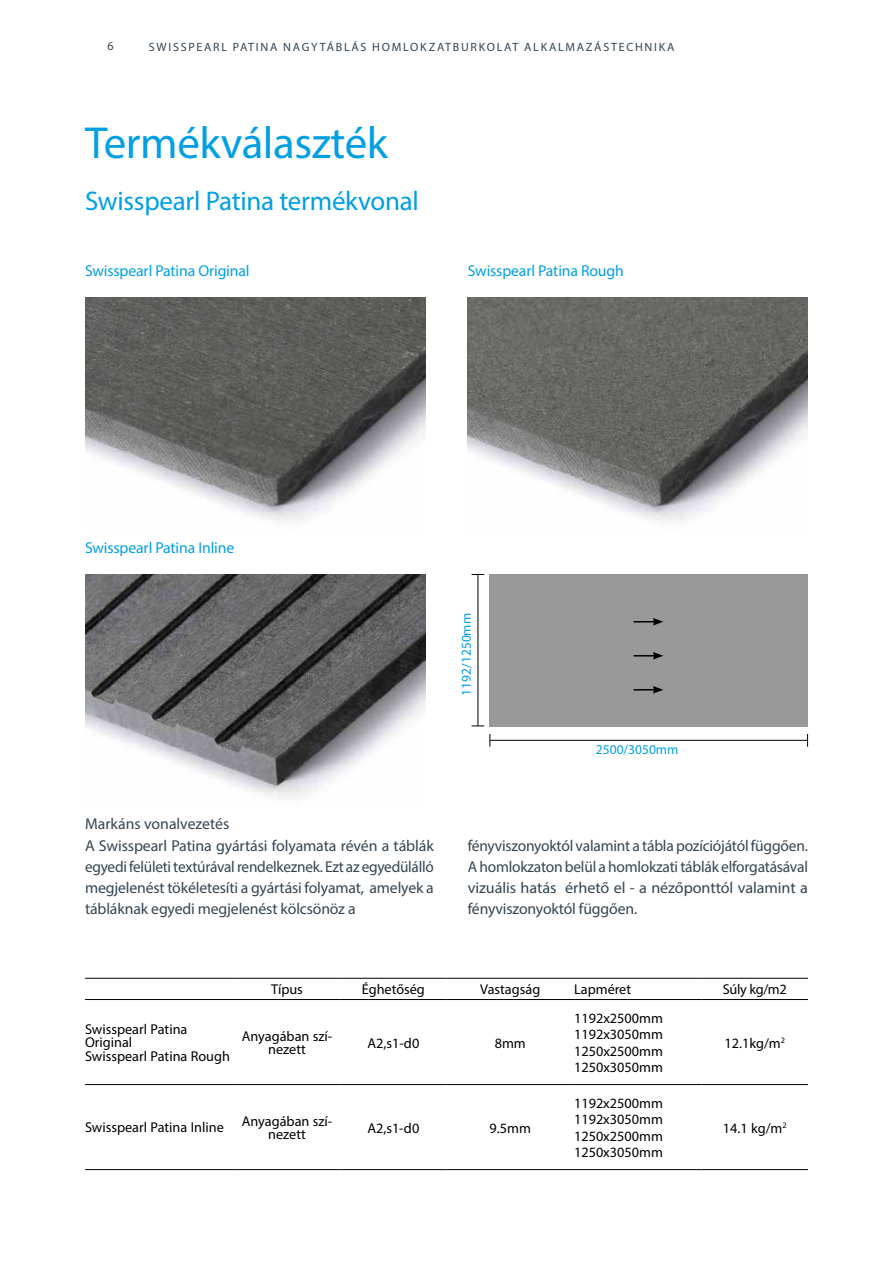
<style>
.page{position:relative;width:893px;height:1263px;background:#fff}
.page>*{position:absolute;margin:0;border:0;box-sizing:border-box;transform-origin:0 0}
.t1{font:45px "Myriad Pro";letter-spacing:-.01em;color:#009fe3}
.t2{font:27px "Myriad Pro";letter-spacing:-.01em;color:#009fe3}
.t3{font:15.75px/21.3px "Myriad Pro";letter-spacing:-.01em;color:#344552}
.t4{font:15.75px "Myriad Pro";letter-spacing:-.01em;color:#009fe3}
.t5{font:14.25px/16.5px "Myriad Pro";color:#000;text-align:center}
.t6{font:13.5px "Myriad Pro";color:#009fe3}
.t7{font:12px "Myriad Pro";letter-spacing:.145em;color:#344552}
</style>
<div class="page">
<img style="left:468px;top:298px;width:340px;height:224px">
<img style="left:85px;top:298px;width:340px;height:224px">
<img style="left:85px;top:574px;width:340px;height:224px">
<hr style="left:490px;top:740px;width:317px;height:1px;background:#000">
<hr style="left:478px;top:575px;width:1px;height:151px;background:#000">
<svg style="left:807px;top:734px;width:1px;height:13px"></svg>
<svg style="left:472px;top:574px;width:12px;height:1px"></svg>
<svg style="left:489px;top:734px;width:1px;height:13px"></svg>
<svg style="left:472px;top:725px;width:12px;height:1px"></svg>
<div style="left:489px;top:575px;width:319px;height:152px;background:#999"></div>
<svg style="left:634px;top:652px;width:29px;height:8px"></svg>
<svg style="left:634px;top:686px;width:29px;height:8px"></svg>
<svg style="left:634px;top:618px;width:29px;height:8px"></svg>
<hr style="left:85px;top:978px;width:149px;height:1px;background:#000">
<hr style="left:234px;top:978px;width:106px;height:1px;background:#000">
<hr style="left:340px;top:978px;width:106px;height:1px;background:#000">
<hr style="left:446px;top:978px;width:128px;height:1px;background:#000">
<hr style="left:574px;top:978px;width:128px;height:1px;background:#000">
<hr style="left:702px;top:978px;width:106px;height:1px;background:#000">
<hr style="left:85px;top:999px;width:149px;height:1px;background:#000">
<hr style="left:234px;top:999px;width:106px;height:1px;background:#000">
<hr style="left:340px;top:999px;width:106px;height:1px;background:#000">
<hr style="left:446px;top:999px;width:128px;height:1px;background:#000">
<hr style="left:574px;top:999px;width:128px;height:1px;background:#000">
<hr style="left:702px;top:999px;width:106px;height:1px;background:#000">
<hr style="left:85px;top:1084px;width:149px;height:1px;background:#000">
<hr style="left:234px;top:1084px;width:106px;height:1px;background:#000">
<hr style="left:340px;top:1084px;width:106px;height:1px;background:#000">
<hr style="left:446px;top:1084px;width:128px;height:1px;background:#000">
<hr style="left:574px;top:1084px;width:128px;height:1px;background:#000">
<hr style="left:702px;top:1084px;width:106px;height:1px;background:#000">
<hr style="left:85px;top:1169px;width:149px;height:1px;background:#000">
<hr style="left:234px;top:1169px;width:106px;height:1px;background:#000">
<hr style="left:340px;top:1169px;width:106px;height:1px;background:#000">
<hr style="left:446px;top:1169px;width:128px;height:1px;background:#000">
<hr style="left:574px;top:1169px;width:128px;height:1px;background:#000">
<hr style="left:702px;top:1169px;width:106px;height:1px;background:#000">
<p class="t7" style="left:108px;top:38px;width:8px">6</p>
<p class="t7" style="left:149px;top:39px;width:527px">SWISSPEARL PATINA NAGYTÁBLÁS HOMLOKZATBURKOLAT ALKALMAZÁSTECHNIKA</p>
<h1 class="t1" style="left:85px;top:115px;width:304px">Termékválaszték</h1>
<h2 class="t2" style="left:85px;top:185px;width:335px">Swisspearl Patina termékvonal</h2>
<p class="t4" style="left:85px;top:261px;width:166px">Swisspearl Patina Original</p>
<p class="t4" style="left:468px;top:261px;width:158px">Swisspearl Patina Rough</p>
<p class="t4" style="left:85px;top:538px;width:151px">Swisspearl Patina Inline</p>
<p class="t3" style="left:85px;top:813px;width:350px">Markáns vonalvezetés<br>A Swisspearl Patina gyártási folyamata révén a táblák egyedi felületi textúrával rendelkeznek. Ezt az egyedülálló megjelenést tökéletesíti a gyártási folyamat, amelyek a tábláknak egyedi megjelenést kölcsönöz a</p>
<p class="t6" style="left:458px;top:696px;width:84px;rotate:-90deg">1192/1250mm</p>
<p class="t6" style="left:596px;top:741px;width:84px">2500/3050mm</p>
<p class="t3" style="left:468px;top:834px;width:342px;text-align:justify">fényviszonyoktól valamint a tábla pozíciójától függően.<br>A homlokzaton belül a homlokzati táblák elforgatásával vizuális hatás érhető el - a nézőponttól valamint a fényviszonyoktól függően.</p>
<p class="t5" style="left:271px;top:981px;width:33px">Típus</p>
<p class="t5" style="left:362px;top:981px;width:65px">Éghetőség</p>
<p class="t5" style="left:480px;top:981px;width:62px">Vastagság</p>
<p class="t5" style="left:574px;top:981px;width:59px">Lapméret</p>
<p class="t5" style="left:723px;top:981px;width:65px">Súly kg/m2</p>
<p class="t5" style="left:85px;top:1022px;width:146px;line-height:13.5px;text-align:left">Swisspearl Patina<br>Original<br>Swisspearl Patina Rough</p>
<p class="t5" style="left:242px;top:1029px;width:92px;line-height:13.5px">Anyagában szí&shy;nezett</p>
<p class="t5" style="left:367px;top:1034px;width:53px">A2,s1-d0</p>
<p class="t5" style="left:495px;top:1034px;width:33px">8mm</p>
<p class="t5" style="left:85px;top:1119px;width:140px">Swisspearl Patina Inline</p>
<p class="t5" style="left:242px;top:1114px;width:92px;line-height:13.5px">Anyagában szí&shy;nezett</p>
<p class="t5" style="left:367px;top:1119px;width:53px">A2,s1-d0</p>
<p class="t5" style="left:490px;top:1119px;width:43px">9.5mm</p>
<p class="t5" style="left:574px;top:1009px;width:90px;text-align:justify">1192x2500mm 1192x3050mm 1250x2500mm 1250x3050mm</p>
<p class="t5" style="left:574px;top:1094px;width:90px;text-align:justify">1192x2500mm 1192x3050mm 1250x2500mm 1250x3050mm</p>
<p class="t5" style="left:724px;top:1034px;width:62px">12.1kg/m<sup>2</sup></p>
<p class="t5" style="left:723px;top:1119px;width:65px">14.1 kg/m<sup>2</sup></p>
</div>
